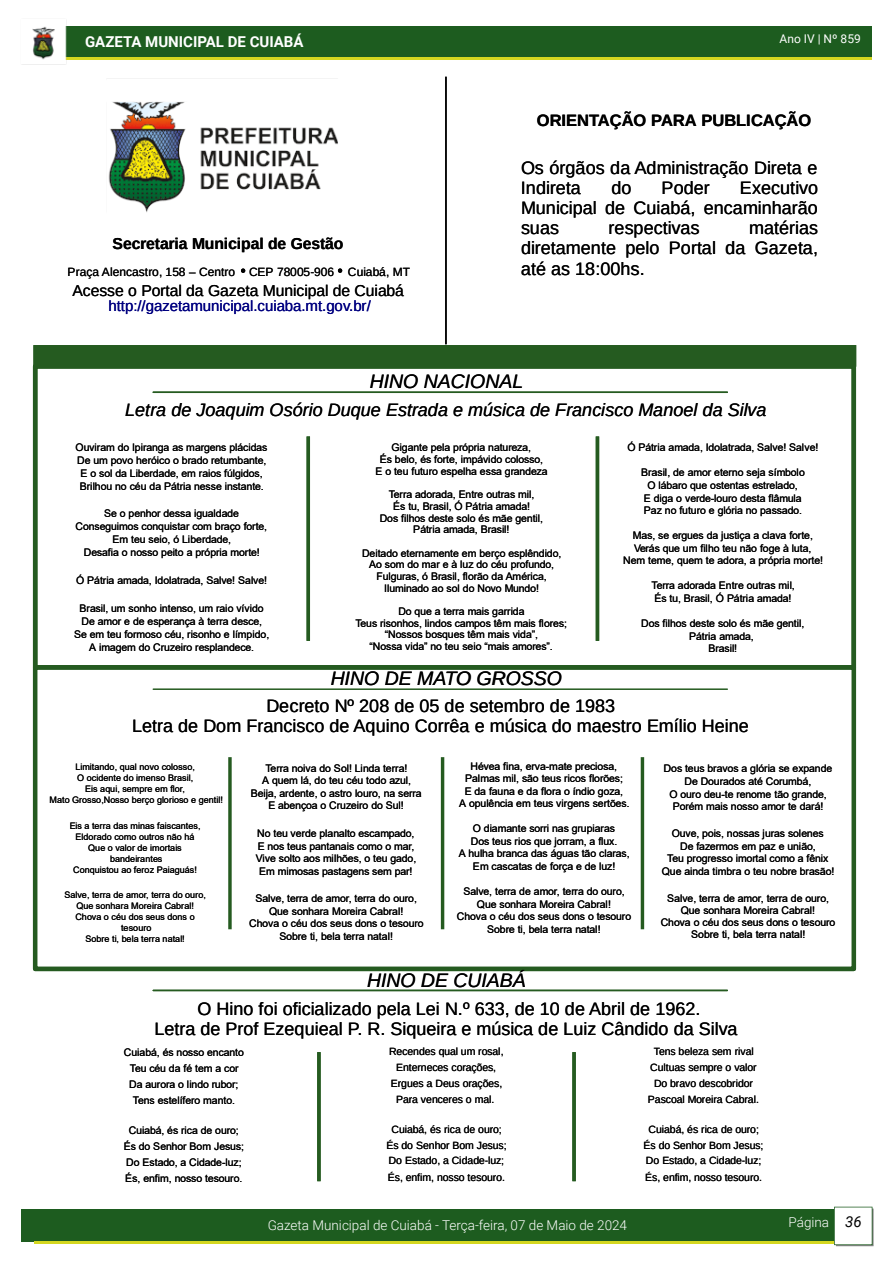
<style>
.page{position:relative;width:893px;height:1263px;background:#fff}
.page>*{position:absolute;margin:0;border:0;box-sizing:border-box;transform-origin:0 0}
.t1{font:italic 19.5px "Liberation Sans";letter-spacing:-.005em;color:#000}
.t2{font:18px/20.1px "Liberation Sans";color:#000;text-align:justify}
.t3{font:italic 18px "Liberation Sans";color:#000}
.t4{font:700 16.5px "Liberation Sans";letter-spacing:-.005em;color:#000}
.t5{font:15.75px "Liberation Sans";letter-spacing:-.005em;color:#000}
.t6{font:700 15.75px "Liberation Sans";letter-spacing:-.005em;color:#000}
.t7{font:15px "Liberation Sans";letter-spacing:-.005em;color:#000080}
.t8{font:700 15px "Roboto";color:#fff}
.t9{font:300 13.5px "Roboto";color:#fff}
.t10{font:12px "Liberation Sans";letter-spacing:.005em;color:#000}
.t11{font:12px "Roboto";color:#fff}
.t12{font:10.5px/12.6px "Arial";letter-spacing:-.01em;color:#000;text-align:center}
.t13{font:10.5px/15.9px "Liberation Sans";letter-spacing:-.01em;color:#000;text-align:center}
.t14{font:9px/10.9px "Arial";letter-spacing:.005em;color:#000;text-align:center}
.s1{font-weight:400;font-style:italic;font-size:15px;color:#000}
</style>
<div class="page">
<div style="left:65px;top:26px;width:807px;height:31px;background:#1d5c1f"></div>
<hr style="left:65px;top:57px;width:807px;height:3px;background:#d4d720">
<div style="left:21px;top:1209px;width:851px;height:32px;background:#1d5c1f"></div>
<hr style="left:34px;top:1241px;width:838px;height:2px;background:#d4d720">
<svg style="left:834px;top:1207px;width:40px;height:39px"></svg>
<img style="left:22px;top:20px;width:45px;height:45px">
<div style="left:33px;top:345px;width:823px;height:17px;background:#255b20"></div>
<svg style="left:338px;top:268px;width:4px;height:5px"></svg>
<svg style="left:241px;top:268px;width:4px;height:5px"></svg>
<hr style="left:445px;top:77px;width:2px;height:267px;background:#000">
<svg style="left:32px;top:362px;width:825px;height:301px"></svg>
<hr style="left:153px;top:391px;width:574px;height:2px;background:#255b20">
<svg style="left:32px;top:663px;width:825px;height:309px"></svg>
<hr style="left:441px;top:757px;width:3px;height:172px;background:#255b20">
<svg style="left:107px;top:78px;width:231px;height:134px"></svg>
<hr style="left:641px;top:757px;width:3px;height:172px;background:#255b20">
<svg style="left:228px;top:757px;width:4px;height:172px"></svg>
<hr style="left:307px;top:436px;width:3px;height:205px;background:#255b20">
<hr style="left:596px;top:436px;width:3px;height:205px;background:#255b20">
<hr style="left:153px;top:688px;width:574px;height:2px;background:#255b20">
<hr style="left:153px;top:990px;width:574px;height:1px;background:#255b20">
<svg style="left:317px;top:1052px;width:4px;height:129px"></svg>
<svg style="left:572px;top:1052px;width:4px;height:129px"></svg>
<h3 class="t8" style="left:85px;top:31px;width:220px">GAZETA MUNICIPAL DE CUIABÁ</h3>
<p class="t11" style="left:780px;top:31px;width:83px">Ano IV | Nº 859</p>
<h3 class="t6" style="left:113px;top:235px;width:232px">Secretaria Municipal de Gestão</h3>
<p class="t10" style="left:68px;top:265px;width:344px">Praça Alencastro, 158 – Centro CEP 78005-906 Cuiabá, MT</p>
<h3 class="t5" style="left:72px;top:282px;width:333px">Acesse o Portal da Gazeta Municipal de Cuiabá</h3>
<h3 class="t7" style="left:108px;top:298px;width:264px">http://gazetamunicipal.cuiaba.mt.gov.br/</h3>
<h3 class="t4" style="left:537px;top:111px;width:276px">ORIENTAÇÃO PARA PUBLICAÇÃO</h3>
<h2 class="t2" style="left:521px;top:157px;width:298px">Os órgãos da Administração Direta e<br>Indireta</h2>
<h2 class="t2" style="left:521px;top:178px;width:299px;text-indent:219px">Executivo Municipal de Cuiabá, encaminharão suas</h2>
<h2 class="t2" style="left:611px;top:178px;width:22px">do</h2>
<h2 class="t2" style="left:662px;top:178px;width:50px">Poder</h2>
<h2 class="t2" style="left:521px;top:218px;width:299px;text-indent:228px">matérias diretamente pelo Portal da Gazeta, até as 18:00hs.</h2>
<h2 class="t2" style="left:609px;top:218px;width:92px">respectivas</h2>
<h1 class="t1" style="left:370px;top:371px;width:155px">HINO NACIONAL</h1>
<h2 class="t3" style="left:125px;top:400px;width:643px">Letra de Joaquim Osório Duque Estrada e música de Francisco Manoel da Silva</h2>
<p class="t12" style="left:76px;top:440px;width:193px;line-height:13px">Ouviram do Ipiranga as margens plácidas De um povo heróico o brado retumbante, E o sol da Liberdade, em raios fúlgidos, Brilhou no céu da Pátria nesse instante.</p>
<p class="t12" style="left:76px;top:507px;width:193px">Se o penhor dessa igualdade<br>Conseguimos conquistar com braço forte,<br>Em teu seio, ó Liberdade,<br>Desafia o nosso peito a própria morte!</p>
<p class="t12" style="left:76px;top:574px;width:192px">Ó Pátria amada, Idolatrada, Salve! Salve!</p>
<p class="t12" style="left:74px;top:602px;width:197px;line-height:13px">Brasil, um sonho intenso, um raio vívido De amor e de esperança à terra desce, Se em teu formoso céu, risonho e límpido, A imagem do Cruzeiro resplandece.</p>
<p class="t12" style="left:375px;top:442px;width:174px;line-height:11.7px">Gigante pela própria natureza,<br>És belo, és forte, impávido colosso,<br>E o teu futuro espelha essa grandeza</p>
<p class="t12" style="left:380px;top:489px;width:165px;line-height:11.7px">Terra adorada, Entre outras mil,<br>És tu, Brasil, Ó Pátria amada!<br>Dos filhos deste solo és mãe gentil,<br>Pátria amada, Brasil!</p>
<p class="t12" style="left:362px;top:547px;width:201px;line-height:11.7px">Deitado eternamente em berço esplêndido, Ao som do mar e à luz do céu profundo, Fulguras, ó Brasil, florão da América, Iluminado ao sol do Novo Mundo!</p>
<p class="t12" style="left:355px;top:605px;width:213px;line-height:11.7px">Do que a terra mais garrida<br>Teus risonhos, lindos campos têm mais flores; “Nossos bosques têm mais vida”,<br>“Nossa vida” no teu seio “mais amores”.</p>
<h1 class="t1" style="left:331px;top:668px;width:233px">HINO DE MATO GROSSO</h1>
<p class="t12" style="left:627px;top:441px;width:192px">Ó Pátria amada, Idolatrada, Salve! Salve!</p>
<p class="t12" style="left:641px;top:466px;width:165px">Brasil, de amor eterno seja símbolo O lábaro que ostentas estrelado,<br>E diga o verde-louro desta flâmula Paz no futuro e glória no passado.</p>
<p class="t12" style="left:623px;top:529px;width:201px">Mas, se ergues da justiça a clava forte,<br>Verás que um filho teu não foge à luta,<br>Nem teme, quem te adora, a própria morte!</p>
<p class="t12" style="left:651px;top:579px;width:145px;text-align:left">Terra adorada Entre outras mil,<br>És tu, Brasil, Ó Pátria amada!</p>
<p class="t12" style="left:641px;top:617px;width:165px">Dos filhos deste solo és mãe gentil,<br>Pátria amada,<br>Brasil!</p>
<h2 class="t2" style="left:132px;top:695px;width:618px;text-align:center">Decreto Nº 208 de 05 de setembro de 1983<br>Letra de Dom Francisco de Aquino Corrêa e música do maestro Emílio Heine</h2>
<p class="t14" style="left:50px;top:762px;width:175px">Limitando, qual novo colosso,<br>O ocidente do imenso Brasil,<br>Eis aqui, sempre em flor,<br>Mato Grosso,Nosso berço glorioso e gentil!</p>
<p class="t14" style="left:70px;top:820px;width:132px">Eis a terra das minas faiscantes,<br>Eldorado como outros não há<br>Que o valor de imortais bandeirantes<br>Conquistou ao feroz Paiaguás!</p>
<p class="t14" style="left:65px;top:889px;width:143px">Salve, terra de amor, terra do ouro,<br>Que sonhara Moreira Cabral!<br>Chova o céu dos seus dons o tesouro<br>Sobre ti, bela terra natal!</p>
<p class="t12" style="left:251px;top:762px;width:172px">Terra noiva do Sol! Linda terra!<br>A quem lá, do teu céu todo azul,<br>Beija, ardente, o astro louro, na serra<br>E abençoa o Cruzeiro do Sul!</p>
<p class="t12" style="left:256px;top:827px;width:162px">No teu verde planalto escampado,<br>E nos teus pantanais como o mar,<br>Vive solto aos milhões, o teu gado,<br>Em mimosas pastagens sem par!</p>
<p class="t12" style="left:249px;top:892px;width:176px">Salve, terra de amor, terra do ouro,<br>Que sonhara Moreira Cabral!<br>Chova o céu dos seus dons o tesouro<br>Sobre ti, bela terra natal!</p>
<p class="t12" style="left:459px;top:760px;width:172px">Hévea fina, erva-mate preciosa, Palmas mil, são teus ricos florões;<br>E da fauna e da flora o índio goza,<br>A opulência em teus virgens sertões.</p>
<p class="t12" style="left:459px;top:822px;width:172px">O diamante sorri nas grupiaras<br>Dos teus rios que jorram, a flux.<br>A hulha branca das águas tão claras,<br>Em cascatas de força e de luz!</p>
<p class="t12" style="left:457px;top:885px;width:176px">Salve, terra de amor, terra do ouro,<br>Que sonhara Moreira Cabral!<br>Chova o céu dos seus dons o tesouro<br>Sobre ti, bela terra natal!</p>
<h1 class="t1" style="left:367px;top:969px;width:160px">HINO DE CUIABÁ</h1>
<p class="t12" style="left:664px;top:762px;width:170px">Dos teus bravos a glória se expande<br>De Dourados até Corumbá,<br>O ouro deu-te renome tão grande,<br>Porém mais nosso amor te dará!</p>
<p class="t12" style="left:662px;top:827px;width:174px">Ouve, pois, nossas juras solenes<br>De fazermos em paz e união,<br>Teu progresso imortal como a fênix<br>Que ainda timbra o teu nobre brasão!</p>
<p class="t12" style="left:661px;top:892px;width:176px">Salve, terra de amor, terra de ouro,<br>Que sonhara Moreira Cabral!<br>Chova o céu dos seus dons o tesouro<br>Sobre ti, bela terra natal!</p>
<h2 class="t2" style="left:155px;top:998px;width:585px;text-align:center">O Hino foi oficializado pela Lei N.º 633, de 10 de Abril de 1962.<br>Letra de Prof Ezequieal P. R. Siqueira e música de Luiz Cândido da Silva</h2>
<p class="t12" style="left:124px;top:1044px;width:122px;line-height:15.9px">Cuiabá, és nosso encanto<br>Teu céu da fé tem a cor<br>Da aurora o lindo rubor;<br>Tens estelífero manto.</p>
<p class="t12" style="left:124px;top:1122px;width:122px;line-height:15.9px">Cuiabá, és rica de ouro;<br>És do Senhor Bom Jesus;<br>Do Estado, a Cidade-luz;<br>És, enfim, nosso tesouro.</p>
<p class="t13" style="left:648px;top:1044px;width:113px">Tens beleza sem rival<br>Cultuas sempre o valor<br>Do bravo descobridor<br>Pascoal Moreira Cabral.</p>
<p class="t13" style="left:643px;top:1121px;width:121px">Cuiabá, és rica de ouro;<br>És do Senhor Bom Jesus;<br>Do Estado, a Cidade-luz;<br>És, enfim, nosso tesouro.</p>
<p class="t13" style="left:389px;top:1044px;width:116px">Recendes qual um rosal,<br>Enterneces corações,<br>Ergues a Deus orações,<br>Para venceres o mal.</p>
<p class="t13" style="left:386px;top:1121px;width:122px">Cuiabá, és rica de ouro;<br>És do Senhor Bom Jesus;<br>Do Estado, a Cidade-luz;<br>És, enfim, nosso tesouro.</p>
<p class="t9" style="left:268px;top:1215px;width:361px">Gazeta Municipal de Cuiabá - Terça-feira, 07 de Maio de 2024</p>
<p class="t9" style="left:788px;top:1212px;width:75px">Página <span class="s1">36</span></p>
</div>
